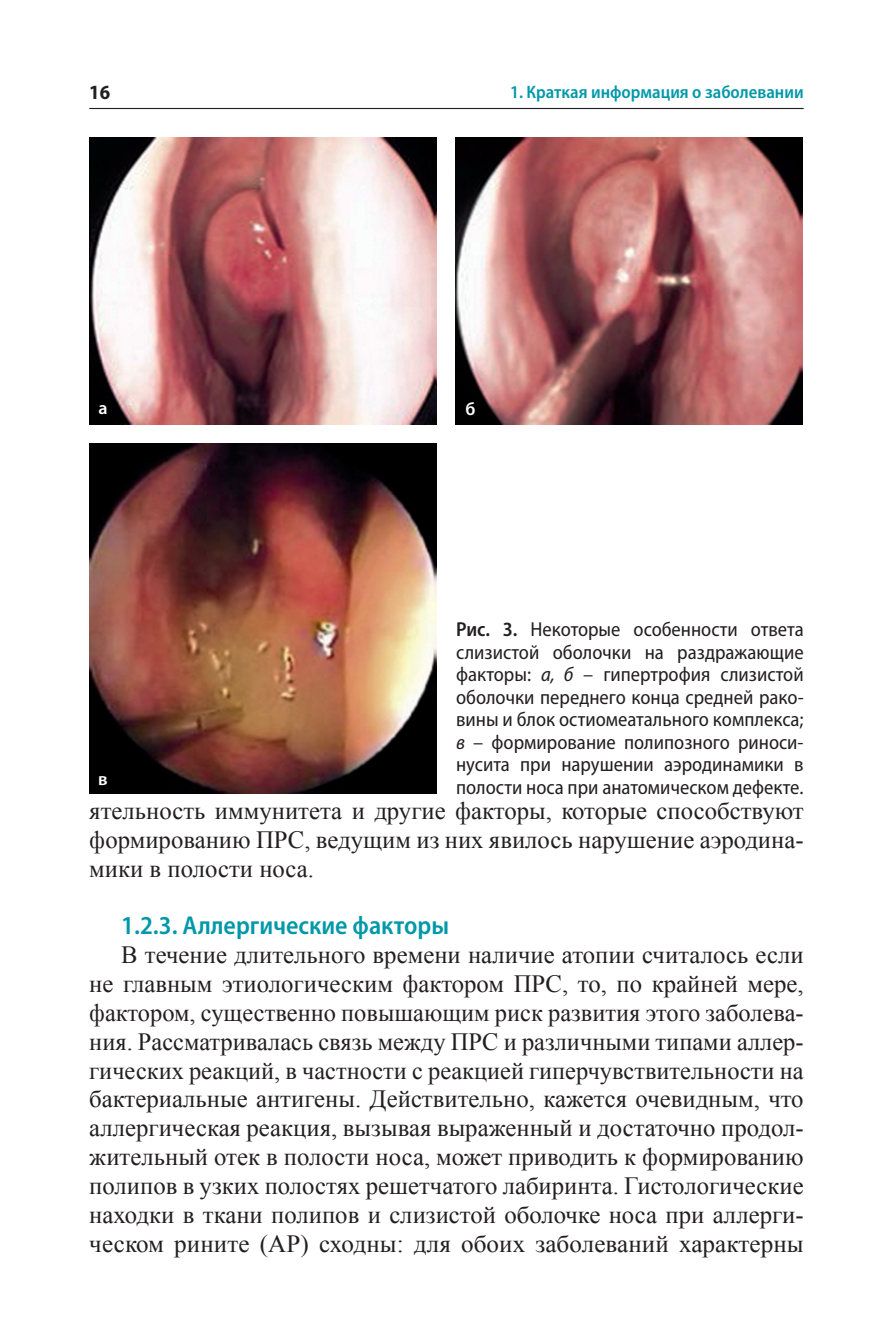
<style>
.page{position:relative;width:893px;height:1340px;background:#fff}
.page>*{position:absolute;margin:0;border:0;box-sizing:border-box;transform-origin:0 0}
.t1{font:600 semi-condensed 25.88px "Myriad Pro";color:#0098a9}
.t2{font:24.75px/28.8px "Times New Roman";color:#231f20;text-align:justify}
.t3{font:semi-condensed 20.25px/22.5px "Myriad Pro";color:#231f20;text-align:justify}
.t4{font:700 semi-condensed 20.25px "Myriad Pro";color:#231f20}
.t5{font:600 semi-condensed 18px "Myriad Pro";color:#0098a9}
.t6{font:600 18px "Myriad Pro";color:#fff}
.s1{font-weight:600}
.s2{font-style:italic}
</style>
<div class="page">
<hr style="left:89px;top:108px;width:715px;height:1px;background:#231f20">
<img style="left:89px;top:137px;width:348px;height:287px">
<img style="left:456px;top:137px;width:347px;height:287px">
<img style="left:89px;top:443px;width:348px;height:351px">
<p class="t4" style="left:89px;top:85px;width:22px">16</p>
<p class="t5" style="left:510px;top:85px;width:295px">1. Краткая информация о заболевании</p>
<p class="t6" style="left:98px;top:397px;width:11px">а</p>
<p class="t6" style="left:465px;top:398px;width:11px">б</p>
<p class="t6" style="left:98px;top:767px;width:11px">в</p>
<p class="t3" style="left:456px;top:620px;width:349px"><span class="s1">Рис. 3.</span> Некоторые особенности ответа слизистой оболочки на раздражающие факторы: <span class="s2">а, б</span> – гипертрофия слизистой оболочки переднего конца средней рако&shy;вины и блок остиомеатального комплекса; <span class="s2">в</span> – формирование полипозного риноси&shy;нусита при нарушении аэродинамики в полости носа при анатомическом дефекте.</p>
<p class="t2" style="left:89px;top:796px;width:716px">ятельность иммунитета и другие факторы, которые способствуют формированию ПРС, ведущим из них явилось нарушение аэродина&shy;мики в полости носа.</p>
<p class="t1" style="left:121px;top:915px;width:329px">1.2.3. Аллергические факторы</p>
<p class="t2" style="left:89px;top:940px;width:716px;text-indent:32px">В течение длительного времени наличие атопии считалось если не главным этиологическим фактором ПРС, то, по крайней мере, фактором, существенно повышающим риск развития этого заболева&shy;ния. Рассматривалась связь между ПРС и различными типами аллер&shy;гических реакций, в частности с реакцией гиперчувствительности на бактериальные антигены. Действительно, кажется очевидным, что аллергическая реакция, вызывая выраженный и достаточно продол&shy;жительный отек в полости носа, может приводить к формированию полипов в узких полостях решетчатого лабиринта. Гистологические находки в ткани полипов и слизистой оболочке носа при аллерги&shy;ческом рините (АР) сходны: для обоих заболеваний характерны</p>
</div>
